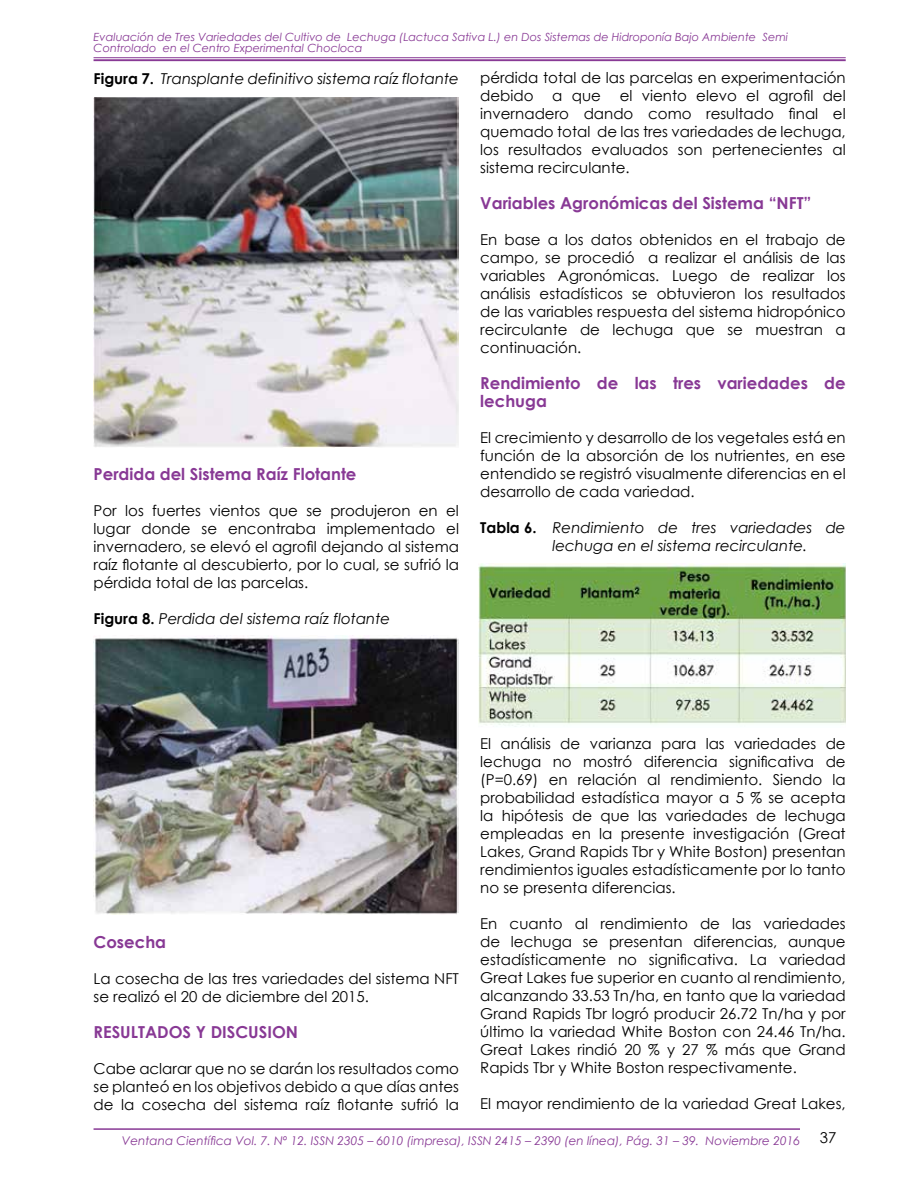
<style>
.page{position:relative;width:918px;height:1188px;background:#fff}
.page>*{position:absolute;margin:0;border:0;box-sizing:border-box;transform-origin:0 0}
.t1{font:700 16.5px/18px "Century Gothic";color:#883995}
.t2{font:15px/18px "Century Gothic";color:#000;text-align:justify}
.t3{font:italic 15px/18px "Century Gothic";color:#000}
.t4{font:italic 12px "Century Gothic";color:#883995}
.t5{font:italic 11.25px/10.5px "Century Gothic";color:#883995}
.s1{font-weight:700;font-style:normal}
</style>
<div class="page">
<hr style="left:94px;top:1128px;width:706px;height:2px;background:#883995">
<hr style="left:94px;top:57px;width:752px;height:1px;background:#883995">
<hr style="left:94px;top:59px;width:752px;height:2px;background:#883995">
<img style="left:94px;top:98px;width:365px;height:350px">
<img style="left:94px;top:635px;width:365px;height:280px">
<img style="left:479px;top:563px;width:367px;height:164px">
<p class="t5" style="left:94px;top:32px;width:696px">Evaluación de Tres Variedades del Cultivo de Lechuga (Lactuca Sativa L.) en Dos Sistemas de Hidroponía Bajo Ambiente Semi<br>Controlado en el Centro Experimental Chocloca</p>
<p class="t3" style="left:94px;top:69px;width:367px"><span class="s1">Figura 7.</span> Transplante definitivo sistema raíz flotante</p>
<p class="t1" style="left:94px;top:464px;width:265px">Perdida del Sistema Raíz Flotante</p>
<p class="t2" style="left:94px;top:501px;width:367px">Por los fuertes vientos que se produjeron en el lugar donde se encontraba implementado el invernadero, se elevó el agrofil dejando al sistema raíz flotante al descubierto, por lo cual, se sufrió la pérdida total de las parcelas.</p>
<p class="t3" style="left:94px;top:609px;width:298px"><span class="s1">Figura 8.</span> Perdida del sistema raíz flotante</p>
<p class="t2" style="left:480px;top:69px;width:367px">pérdida total de las parcelas en experimentación debido a que el viento elevo el agrofil del invernadero dando como resultado final el quemado total de las tres variedades de lechuga, los resultados evaluados son pertenecientes al sistema recirculante.</p>
<p class="t1" style="left:480px;top:194px;width:333px">Variables Agronómicas del Sistema “NFT”</p>
<p class="t2" style="left:480px;top:231px;width:367px">En base a los datos obtenidos en el trabajo de campo, se procedió a realizar el análisis de las variables Agronómicas. Luego de realizar los análisis estadísticos se obtuvieron los resultados de las variables respuesta del sistema hidropónico recirculante de lechuga que se muestran a continuación.</p>
<p class="t1" style="left:480px;top:374px;width:367px">Rendimiento de las tres variedades de lechuga</p>
<p class="t2" style="left:480px;top:429px;width:367px">El crecimiento y desarrollo de los vegetales está en función de la absorción de los nutrientes, en ese entendido se registró visualmente diferencias en el desarrollo de cada variedad.</p>
<p class="t3" style="left:553px;top:519px;width:295px;text-indent:-72px"><span class="s1">Tabla 6.</span> Rendimiento de tres variedades de lechuga en el sistema recirculante.</p>
<p class="t1" style="left:94px;top:932px;width:74px">Cosecha</p>
<p class="t2" style="left:94px;top:969px;width:367px">La cosecha de las tres variedades del sistema NFT se realizó el 20 de diciembre del 2015.</p>
<p class="t1" style="left:94px;top:1022px;width:206px">RESULTADOS Y DISCUSION</p>
<p class="t2" style="left:94px;top:1059px;width:367px">Cabe aclarar que no se darán los resultados como se planteó en los objetivos debido a que días antes de la cosecha del sistema raíz flotante sufrió la</p>
<p class="t2" style="left:480px;top:735px;width:367px">El análisis de varianza para las variedades de lechuga no mostró diferencia significativa de (P=0.69) en relación al rendimiento. Siendo la probabilidad estadística mayor a 5 % se acepta la hipótesis de que las variedades de lechuga empleadas en la presente investigación (Great Lakes, Grand Rapids Tbr y White Boston) presentan rendimientos iguales estadísticamente por lo tanto no se presenta diferencias.</p>
<p class="t2" style="left:480px;top:915px;width:367px">En cuanto al rendimiento de las variedades de lechuga se presentan diferencias, aunque estadísticamente no significativa. La variedad Great Lakes fue superior en cuanto al rendimiento, alcanzando 33.53 Tn/ha, en tanto que la variedad Grand Rapids Tbr logró producir 26.72 Tn/ha y por último la variedad White Boston con 24.46 Tn/ha.<br>Great Lakes rindió 20 % y 27 % más que Grand Rapids Tbr y White Boston respectivamente.</p>
<p class="t2" style="left:480px;top:1095px;width:367px">El mayor rendimiento de la variedad Great Lakes,</p>
<p class="t4" style="left:122px;top:1133px;width:680px">Ventana Científica Vol. 7. Nº 12. ISSN 2305 – 6010 (impresa), ISSN 2415 – 2390 (en línea), Pág. 31 – 39. Noviembre 2016</p>
<p class="t2" style="left:820px;top:1128px;width:18px">37</p>
</div>
